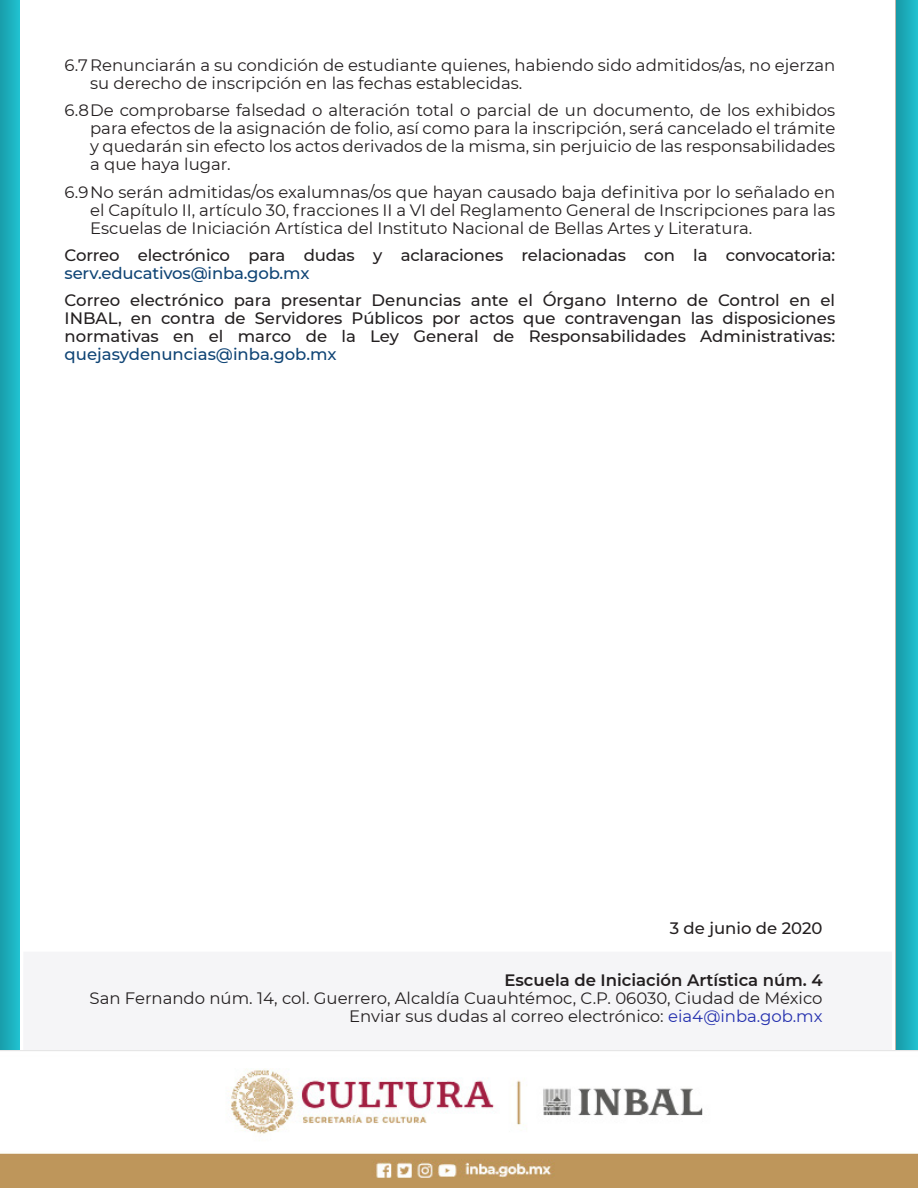
<style>
.page{position:relative;width:918px;height:1188px;background:#fff}
.page>*{position:absolute;margin:0;border:0;box-sizing:border-box;transform-origin:0 0}
.Body_Text{font:16.5px/18px "Montserrat";color:#231f20;text-align:justify}
.Body_Text-2{font:500 16.5px/18px "Montserrat";letter-spacing:-.01em;color:#231f20}
.Body_Text-3{font:600 16.5px "Montserrat";color:#231f20}
.s1{color:#0f4475}
.s2{color:#232fae}
</style>
<div class="page">
<div style="left:0;top:0;width:20px;height:1051px;background:linear-gradient(to right,#199daa,#20c0cf)"></div>
<div style="left:23px;top:952px;width:869px;height:102px;background:#f5f5f7"></div>
<div style="left:896px;top:0;width:22px;height:1053px;background:linear-gradient(to right,#1899a6,#20bfce)"></div>
<img style="left:0;top:1050px;width:918px;height:138px">
<p class="Body_Text" style="left:90px;top:56px;width:747px;text-indent:-26px">6.7 Renunciarán a su condición de estudiante quienes, habiendo sido admitidos/as, no ejerzan su derecho de inscripción en las fechas establecidas.</p>
<p class="Body_Text" style="left:90px;top:101px;width:747px;text-indent:-26px">6.8De comprobarse falsedad o alteración total o parcial de un documento, de los exhibidos para efectos de la asignación de folio, así como para la inscripción, será cancelado el trámite y quedarán sin efecto los actos derivados de la misma, sin perjuicio de las responsabilidades a que haya lugar.</p>
<p class="Body_Text" style="left:90px;top:182px;width:747px;text-indent:-26px">6.9 No serán admitidas/os exalumnas/os que hayan causado baja definitiva por lo señalado en el Capítulo II, artículo 30, fracciones II a VI del Reglamento General de Inscripciones para las Escuelas de Iniciación Artística del Instituto Nacional de Bellas Artes y Literatura.</p>
<p class="Body_Text-2" style="left:65px;top:245px;width:772px">Correo electrónico para dudas y aclaraciones relacionadas con la convocatoria: <span class="s1">serv.educativos@inba.gob.mx</span></p>
<p class="Body_Text-2" style="left:65px;top:290px;width:772px;text-align:justify">Correo electrónico para presentar Denuncias ante el Órgano Interno de Control en el INBAL, en contra de Servidores Públicos por actos que contravengan las disposiciones normativas en el marco de la Ley General de Responsabilidades Administrativas: <span class="s1">quejasydenuncias@inba.gob.mx</span></p>
<p class="Body_Text-2" style="left:670px;top:919px;width:154px">3 de junio de 2020</p>
<p class="Body_Text-3" style="left:504px;top:969px;width:320px">Escuela de Iniciación Artística núm. 4</p>
<p class="Body_Text" style="left:90px;top:989px;width:735px">San Fernando núm. 14, col. Guerrero, Alcaldía Cuauhtémoc, C.P. 06030, Ciudad de México</p>
<p class="Body_Text" style="left:349px;top:1007px;width:475px">Enviar sus dudas al correo electrónico: <span class="s2">eia4@inba.gob.mx</span></p>
</div>
